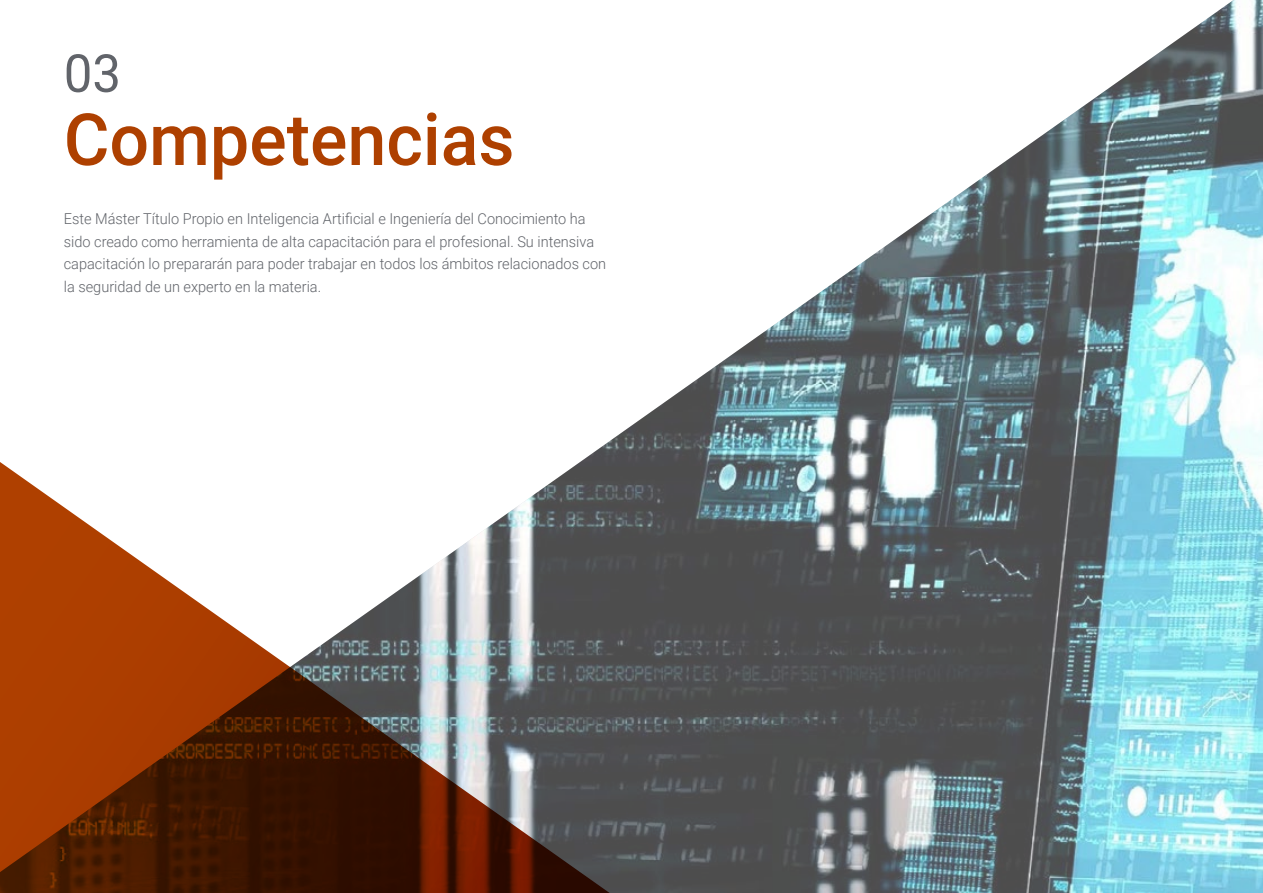
<style>
.page{position:relative;width:1263px;height:893px;background:#fff}
.page>*{position:absolute;margin:0;border:0;box-sizing:border-box;transform-origin:0 0}
.t1{font:500 72px "Roboto";color:#ae4000}
.t2{font:52.5px "Roboto";color:#61646a}
.t3{font:300 15px/22.5px "Roboto";color:#61646a}
</style>
<div class="page">
<img style="left:601px;top:0;width:662px;height:893px">
<svg style="left:0;top:447px;width:640px;height:446px"></svg>
<h2 class="t2" style="left:64px;top:36px;width:59px">03</h2>
<h1 class="t1" style="left:64px;top:89px;width:452px">Competencias</h1>
<p class="t3" style="left:64px;top:207px;width:544px">Este Máster Título Propio en Inteligencia Artificial e Ingeniería del Conocimiento ha sido creado como herramienta de alta capacitación para el profesional. Su intensiva capacitación lo prepararán para poder trabajar en todos los ámbitos relacionados con la seguridad de un experto en la materia.</p>
</div>
